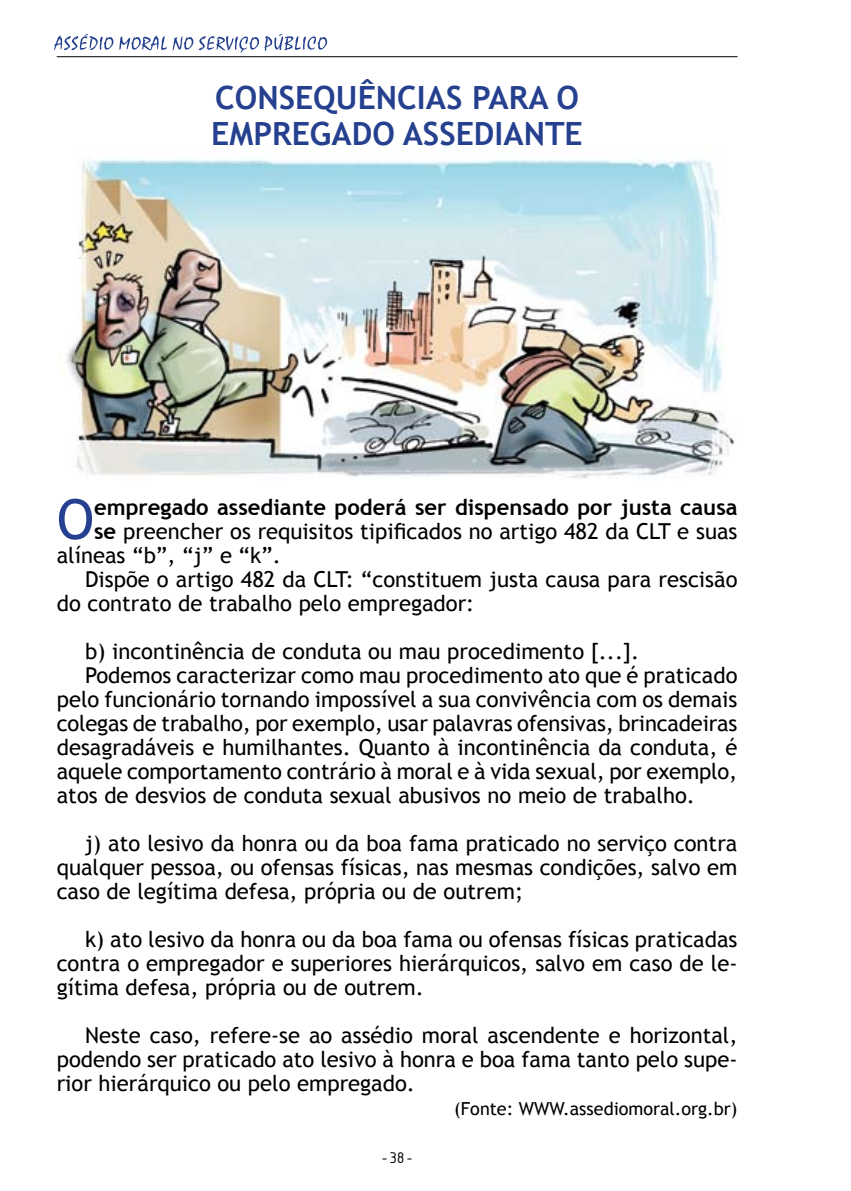
<style>
.page{position:relative;width:851px;height:1191px;background:#fff}
.page>*{position:absolute;margin:0;border:0;box-sizing:border-box;transform-origin:0 0}
.t1{font:55.6px "Trebuchet MS";color:#25408f}
.t2{font:700 32px/36px "Trebuchet MS";color:#25408f}
.t3{font:22px/24px "Trebuchet MS";color:#000;text-align:justify}
.t4{font:700 22px "Trebuchet MS";color:#000}
.t5{font:18px "Trebuchet MS";color:#000}
.t6{font:16px "Isonorm D";color:#000}
.s1{font-weight:700}
</style>
<div class="page">
<svg style="left:54px;top:34px;width:273px;height:19px"></svg>
<hr style="left:57px;top:56px;width:680px;height:1px;background:#000">
<img style="left:67px;top:158px;width:667px;height:320px">
<h2 class="t2" style="left:211px;top:79px;width:373px">CONSEQUÊNCIAS PARA O<br>EMPREGADO ASSEDIANTE</h2>
<h1 class="t1" style="left:57px;top:486px;width:39px">O</h1>
<p class="t4" style="left:94px;top:493px;width:644px">empregado assediante poderá ser dispensado por justa causa</p>
<p class="t3" style="left:94px;top:519px;width:644px"><span class="s1">se</span> preencher os requisitos tipificados no artigo 482 da CLT e suas</p>
<p class="t3" style="left:57px;top:543px;width:225px">alíneas “b”, “j” e “k”.</p>
<p class="t3" style="left:85px;top:567px;width:653px">Dispõe o artigo 482 da CLT: “constituem justa causa para rescisão</p>
<p class="t3" style="left:57px;top:591px;width:419px">do contrato de trabalho pelo empregador:</p>
<p class="t3" style="left:85px;top:639px;width:555px">b) incontinência de conduta ou mau procedimento [...].</p>
<p class="t3" style="left:85px;top:663px;width:653px">Podemos caracterizar como mau procedimento ato que é praticado</p>
<p class="t3" style="left:57px;top:687px;width:682px">pelo funcionário tornando impossível a sua convivência com os demais</p>
<p class="t3" style="left:57px;top:711px;width:682px">colegas de trabalho, por exemplo, usar palavras ofensivas, brincadeiras</p>
<p class="t3" style="left:57px;top:735px;width:682px">desagradáveis e humilhantes. Quanto à incontinência da conduta, é</p>
<p class="t3" style="left:57px;top:759px;width:682px">aquele comportamento contrário à moral e à vida sexual, por exemplo,</p>
<p class="t3" style="left:57px;top:783px;width:639px">atos de desvios de conduta sexual abusivos no meio de trabalho.</p>
<p class="t3" style="left:57px;top:831px;width:682px;text-indent:28px">j) ato lesivo da honra ou da boa fama praticado no serviço contra qualquer pessoa, ou ofensas físicas, nas mesmas condições, salvo em caso de legítima defesa, própria ou de outrem;</p>
<p class="t3" style="left:57px;top:927px;width:682px;text-indent:28px">k) ato lesivo da honra ou da boa fama ou ofensas físicas praticadas contra o empregador e superiores hierárquicos, salvo em caso de le&shy;gítima defesa, própria ou de outrem.</p>
<p class="t3" style="left:57px;top:1023px;width:682px;text-indent:28px">Neste caso, refere-se ao assédio moral ascendente e horizontal, podendo ser praticado ato lesivo à honra e boa fama tanto pelo supe&shy;rior hierárquico ou pelo empregado.</p>
<p class="t5" style="left:454px;top:1098px;width:285px">(Fonte: WWW.assediomoral.org.br)</p>
<p class="t6" style="left:382px;top:1148px;width:31px">- 38 -</p>
</div>
